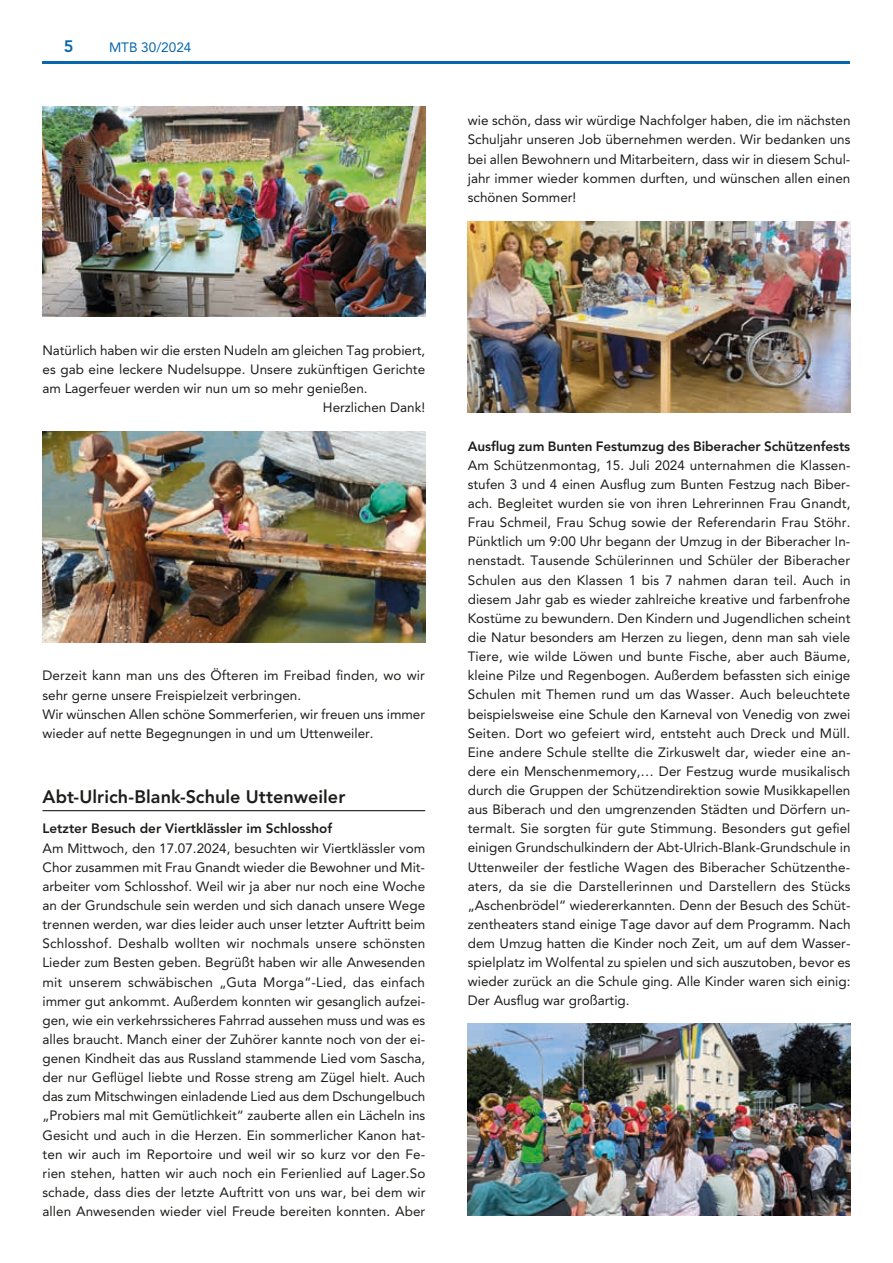
<style>
.page{position:relative;width:893px;height:1263px;background:#fff}
.page>*{position:absolute;margin:0;border:0;box-sizing:border-box;transform-origin:0 0}
.t1{font:800 18px "Avenir LT Pro";color:#1d1d1b}
.t2{font:800 16.5px "Avenir LT Pro";color:#0766b0}
.t3{font:13.5px/19.2px "Avenir LT Pro";color:#1d1d1b;text-align:justify}
.t4{font:800 13.5px "Avenir LT Pro";letter-spacing:-.005em;color:#1d1d1b}
.t5{font:13.5px "Avenir LT Pro";color:#0766b0}
</style>
<div class="page">
<hr style="left:43px;top:62px;width:807px;height:2px;background:#0766b0">
<hr style="left:43px;top:810px;width:382px;height:1px;background:#1d1d1b">
<img style="left:468px;top:221px;width:382px;height:191px">
<img style="left:468px;top:1024px;width:382px;height:191px">
<img style="left:43px;top:432px;width:382px;height:210px">
<img style="left:43px;top:106px;width:382px;height:211px">
<p class="t2" style="left:64px;top:36px;width:11px">5</p>
<p class="t5" style="left:109px;top:39px;width:84px">MTB 30/2024</p>
<p class="t3" style="left:468px;top:111px;width:384px">wie schön, dass wir würdige Nachfolger haben, die im nächsten Schuljahr unseren Job übernehmen werden. Wir bedanken uns bei allen Bewohnern und Mitarbeitern, dass wir in diesem Schul&shy;jahr immer wieder kommen durften, und wünschen allen einen schönen Sommer!</p>
<p class="t3" style="left:43px;top:341px;width:384px">Natürlich haben wir die ersten Nudeln am gleichen Tag probiert,</p>
<p class="t3" style="left:43px;top:360px;width:384px">es gab eine leckere Nudelsuppe. Unsere zukünftigen Gerichte</p>
<p class="t3" style="left:43px;top:379px;width:327px">am Lagerfeuer werden wir nun um so mehr genießen.</p>
<p class="t3" style="left:323px;top:398px;width:104px">Herzlichen Dank!</p>
<p class="t3" style="left:43px;top:666px;width:384px;text-align:left">Derzeit kann man uns des Öfteren im Freibad finden, wo wir sehr gerne unsere Freispielzeit verbringen.<br>Wir wünschen Allen schöne Sommerferien, wir freuen uns immer wieder auf nette Begegnungen in und um Uttenweiler.</p>
<h1 class="t1" style="left:43px;top:786px;width:304px">Abt-Ulrich-Blank-Schule Uttenweiler</h1>
<p class="t4" style="left:43px;top:821px;width:291px">Letzter Besuch der Viertklässler im Schlosshof</p>
<p class="t3" style="left:43px;top:838px;width:384px">Am Mittwoch, den 17.07.2024, besuchten wir Viertklässler vom Chor zusammen mit Frau Gnandt wieder die Bewohner und Mit&shy;arbeiter vom Schlosshof. Weil wir ja aber nur noch eine Woche an der Grundschule sein werden und sich danach unsere Wege trennen werden, war dies leider auch unser letzter Auftritt beim Schlosshof. Deshalb wollten wir nochmals unsere schönsten Lieder zum Besten geben. Begrüßt haben wir alle Anwesenden mit unserem schwäbischen „Guta Morga“-Lied, das einfach immer gut ankommt. Außerdem konnten wir gesanglich aufzei&shy;gen, wie ein verkehrssicheres Fahrrad aussehen muss und was es alles braucht. Manch einer der Zuhörer kannte noch von der ei&shy;genen Kindheit das aus Russland stammende Lied vom Sascha, der nur Geflügel liebte und Rosse streng am Zügel hielt. Auch das zum Mitschwingen einladende Lied aus dem Dschungelbuch „Probiers mal mit Gemütlichkeit“ zauberte allen ein Lächeln ins Gesicht und auch in die Herzen. Ein sommerlicher Kanon hat&shy;ten wir auch im Reportoire und weil wir so kurz vor den Fe&shy;rien stehen, hatten wir auch noch ein Ferienlied auf Lager.So schade, dass dies der letzte Auftritt von uns war, bei dem wir allen Anwesenden wieder viel Freude bereiten konnten. Aber</p>
<p class="t4" style="left:468px;top:438px;width:384px">Ausflug zum Bunten Festumzug des Biberacher Schützenfests</p>
<p class="t3" style="left:468px;top:455px;width:384px">Am Schützenmontag, 15. Juli 2024 unternahmen die Klassen&shy;stufen 3 und 4 einen Ausflug zum Bunten Festzug nach Biber&shy;ach. Begleitet wurden sie von ihren Lehrerinnen Frau Gnandt, Frau Schmeil, Frau Schug sowie der Referendarin Frau Stöhr.<br>Pünktlich um 9:00 Uhr begann der Umzug in der Biberacher In&shy;nenstadt. Tausende Schülerinnen und Schüler der Biberacher Schulen aus den Klassen 1 bis 7 nahmen daran teil. Auch in diesem Jahr gab es wieder zahlreiche kreative und farbenfrohe Kostüme zu bewundern. Den Kindern und Jugendlichen scheint die Natur besonders am Herzen zu liegen, denn man sah viele Tiere, wie wilde Löwen und bunte Fische, aber auch Bäume, kleine Pilze und Regenbogen. Außerdem befassten sich einige Schulen mit Themen rund um das Wasser. Auch beleuchtete beispielsweise eine Schule den Karneval von Venedig von zwei Seiten. Dort wo gefeiert wird, entsteht auch Dreck und Müll.<br>Eine andere Schule stellte die Zirkuswelt dar, wieder eine an&shy;dere ein Menschenmemory,… Der Festzug wurde musikalisch durch die Gruppen der Schützendirektion sowie Musikkapellen aus Biberach und den umgrenzenden Städten und Dörfern un&shy;termalt. Sie sorgten für gute Stimmung. Besonders gut gefiel einigen Grundschulkindern der Abt-Ulrich-Blank-Grundschule in Uttenweiler der festliche Wagen des Biberacher Schützenthe&shy;aters, da sie die Darstellerinnen und Darstellern des Stücks „Aschenbrödel“ wiedererkannten. Denn der Besuch des Schüt&shy;zentheaters stand einige Tage davor auf dem Programm. Nach dem Umzug hatten die Kinder noch Zeit, um auf dem Wasser&shy;spielplatz im Wolfental zu spielen und sich auszutoben, bevor es wieder zurück an die Schule ging. Alle Kinder waren sich einig:<br>Der Ausflug war großartig.</p>
</div>
